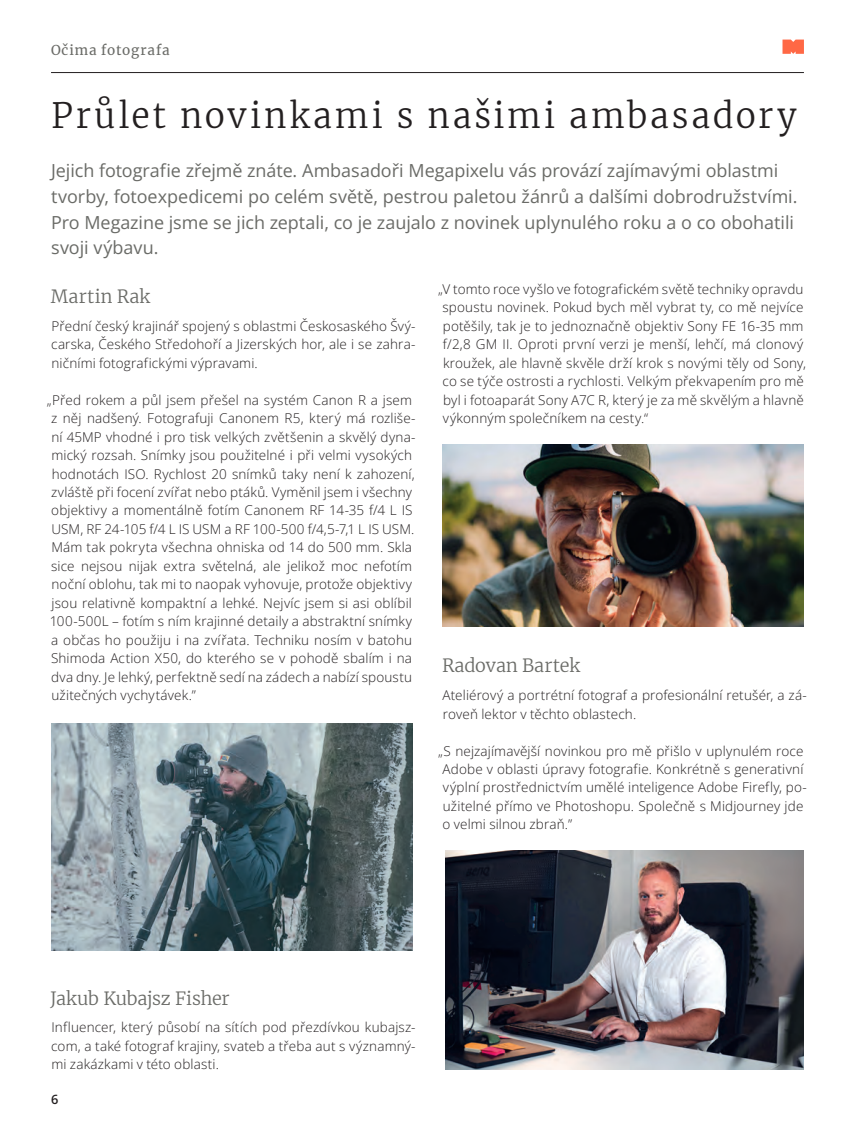
<style>
.page{position:relative;width:855px;height:1136px;background:#fff}
.page>*{position:absolute;margin:0;border:0;box-sizing:border-box;transform-origin:0 0}
.t1{font:300 34.5px "Merriweather";letter-spacing:.085em;color:#231f20}
.t2{font:18px/25.5px "Open Sans";letter-spacing:-.005em;color:#6a6b67}
.t3{font:300 18px "Merriweather";letter-spacing:-.005em;color:#6a6b67}
.t4{font:300 13.5px/18.5px "Open Sans";letter-spacing:.01em;color:#231f20}
.t5{font:13.5px "Merriweather";letter-spacing:.06em;color:#6a6b67}
.t6{font:600 12.75px "Open Sans";color:#231f20}
</style>
<div class="page">
<svg style="left:782px;top:40px;width:22px;height:14px"></svg>
<hr style="left:51px;top:72px;width:753px;height:1px;background:#231f20">
<img style="left:52px;top:723px;width:360px;height:227px">
<img style="left:443px;top:444px;width:360px;height:182px">
<img style="left:445px;top:850px;width:359px;height:219px">
<p class="t5" style="left:51px;top:40px;width:120px">Očima fotografa</p>
<h1 class="t1" style="left:51px;top:91px;width:747px">Průlet novinkami s našimi ambasadory</h1>
<p class="t2" style="left:51px;top:158px;width:748px">Jejich fotografie zřejmě znáte. Ambasadoři Megapixelu vás provází zajímavými oblastmi tvorby, fotoexpedicemi po celém světě, pestrou paletou žánrů a dalšími dobrodružstvími.<br>Pro Megazine jsme se jich zeptali, co je zaujalo z novinek uplynulého roku a o co obohatili svoji výbavu.</p>
<h2 class="t3" style="left:51px;top:284px;width:101px">Martin Rak</h2>
<p class="t4" style="left:51px;top:316px;width:366px;text-align:justify">Přední český krajinář spojený s oblastmi Českosaského Švý&shy;carska, Českého Středohoří a Jizerských hor, ale i se zahra&shy;ničními fotografickými výpravami.</p>
<p class="t4" style="left:47px;top:390px;width:370px">„Před rokem a půl jsem přešel na systém Canon R a jsem z něj nadšený. Fotografuji Canonem R5, který má rozliše&shy;ní 45MP vhodné i pro tisk velkých zvětšenin a skvělý dyna&shy;mický rozsah. Snímky jsou použitelné i při velmi vysokých hodnotách ISO. Rychlost 20 snímků taky není k zahození, zvláště při focení zvířat nebo ptáků. Vyměnil jsem i všechny objektivy a momentálně fotím Canonem RF 14-35 f/4 L IS USM, RF 24-105 f/4 L IS USM a RF 100-500 f/4,5-7,1 L IS USM.<br>Mám tak pokryta všechna ohniska od 14 do 500 mm. Skla sice nejsou nijak extra světelná, ale jelikož moc nefotím noční oblohu, tak mi to naopak vyhovuje, protože objektivy jsou relativně kompaktní a lehké. Nejvíc jsem si asi oblíbil 100-500L – fotím s ním krajinné detaily a abstraktní snímky a občas ho použiju i na zvířata. Techniku nosím v batohu Shimoda Action X50, do kterého se v pohodě sbalím i na dva dny. Je lehký, perfektně sedí na zádech a nabízí spoustu užitečných vychytávek.”</p>
<p class="t4" style="left:442px;top:279px;width:365px;text-indent:-4px">„V tomto roce vyšlo ve fotografickém světě techniky opravdu spoustu novinek. Pokud bych měl vybrat ty, co mě nejvíce potěšily, tak je to jednoznačně objektiv Sony FE 16-35 mm f/2,8 GM II. Oproti první verzi je menší, lehčí, má clonový kroužek, ale hlavně skvěle drží krok s novými těly od Sony, co se týče ostrosti a rychlosti. Velkým překvapením pro mě byl i fotoaparát Sony A7C R, který je za mě skvělým a hlavně výkonným společníkem na cesty.“</p>
<h2 class="t3" style="left:442px;top:653px;width:139px">Radovan Bartek</h2>
<p class="t4" style="left:442px;top:685px;width:366px">Ateliérový a portrétní fotograf a profesionální retušér, a zá&shy;roveň lektor v těchto oblastech.</p>
<p class="t4" style="left:442px;top:741px;width:366px;text-indent:-4px">„S nejzajímavější novinkou pro mě přišlo v uplynulém roce Adobe v oblasti úpravy fotografie. Konkrétně s generativní výplní prostřednictvím umělé inteligence Adobe Firefly, po&shy;užitelné přímo ve Photoshopu. Společně s Midjourney jde o velmi silnou zbraň.”</p>
<h2 class="t3" style="left:50px;top:985px;width:181px">Jakub Kubajsz Fisher</h2>
<p class="t4" style="left:51px;top:1017px;width:366px;text-align:justify">Influencer, který působí na sítích pod přezdívkou kubajsz&shy;com, a také fotograf krajiny, svateb a třeba aut s významný&shy;mi zakázkami v této oblasti.</p>
<p class="t6" style="left:51px;top:1090px;width:9px">6</p>
</div>
